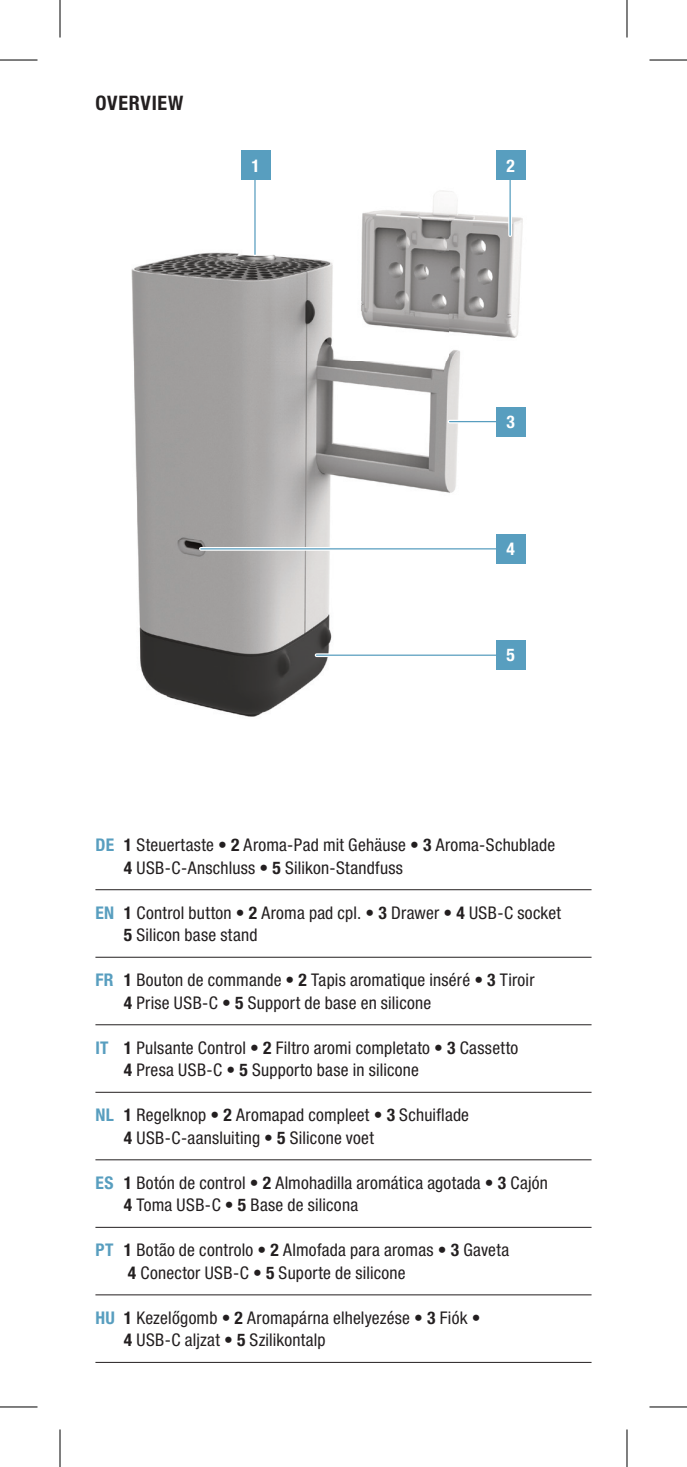
<style>
.page{position:relative;width:687px;height:1467px;background:#fff}
.page>*{position:absolute;margin:0;border:0;box-sizing:border-box;transform-origin:0 0}
.t1{font:700 condensed 20px "Helvetica Neue LTW1 G";letter-spacing:.035em;color:#231f20}
.t2{font:condensed 17.5px/22.5px "Helvetica Neue LTW1 G";letter-spacing:.015em;color:#231f20}
.t3{font:700 condensed 17.5px "Helvetica Neue LTW1 G";color:#fff}
.s1{font-weight:700;color:#589ebf}
.s2{font-weight:700}
</style>
<div class="page">
<img style="left:131px;top:190px;width:395px;height:527px">
<svg style="left:201px;top:547px;width:295px;height:4px"></svg>
<hr style="left:317px;top:653px;width:193px;height:4px;background:#fff">
<hr style="left:449px;top:420px;width:61px;height:3px;background:#fff">
<hr style="left:201px;top:548px;width:309px;height:1px;background:#589ebf">
<hr style="left:317px;top:654px;width:193px;height:2px;background:#589ebf">
<hr style="left:449px;top:421px;width:61px;height:1px;background:#589ebf">
<hr style="left:95px;top:889px;width:496px;height:1px;background:#231f20">
<hr style="left:95px;top:956px;width:496px;height:1px;background:#231f20">
<hr style="left:95px;top:1024px;width:496px;height:1px;background:#231f20">
<hr style="left:95px;top:1091px;width:496px;height:1px;background:#231f20">
<hr style="left:95px;top:1159px;width:496px;height:1px;background:#231f20">
<hr style="left:95px;top:1226px;width:496px;height:1px;background:#231f20">
<hr style="left:95px;top:1294px;width:496px;height:1px;background:#231f20">
<hr style="left:95px;top:1361px;width:496px;height:1px;background:#231f20">
<hr style="left:253px;top:174px;width:4px;height:80px;background:#fff">
<hr style="left:508px;top:174px;width:4px;height:61px;background:#fff">
<div style="left:241px;top:151px;width:29px;height:29px;background:#589ebf"></div>
<div style="left:496px;top:151px;width:30px;height:29px;background:#589ebf"></div>
<div style="left:496px;top:534px;width:30px;height:29px;background:#589ebf"></div>
<div style="left:496px;top:640px;width:30px;height:29px;background:#589ebf"></div>
<div style="left:496px;top:407px;width:30px;height:29px;background:#589ebf"></div>
<hr style="left:254px;top:174px;width:2px;height:80px;background:#589ebf">
<hr style="left:509px;top:174px;width:2px;height:61px;background:#589ebf">
<svg style="left:0;top:59px;width:38px;height:1px"></svg>
<svg style="left:649px;top:59px;width:38px;height:1px"></svg>
<svg style="left:59px;top:0;width:1px;height:38px"></svg>
<svg style="left:59px;top:1429px;width:1px;height:37px"></svg>
<hr style="left:0;top:60px;width:38px;height:1px;background:#000">
<hr style="left:649px;top:60px;width:38px;height:1px;background:#000">
<hr style="left:0;top:1406px;width:38px;height:1px;background:#000">
<hr style="left:649px;top:1406px;width:38px;height:1px;background:#000">
<hr style="left:60px;top:0;width:1px;height:38px;background:#000">
<hr style="left:60px;top:1429px;width:1px;height:37px;background:#000">
<hr style="left:627px;top:0;width:1px;height:38px;background:#000">
<hr style="left:627px;top:1429px;width:1px;height:37px;background:#000">
<p class="t1" style="left:96px;top:91px;width:89px">OVERVIEW</p>
<p class="t3" style="left:251px;top:155px;width:10px">1</p>
<p class="t3" style="left:507px;top:155px;width:10px">2</p>
<p class="t3" style="left:507px;top:411px;width:10px">3</p>
<p class="t3" style="left:507px;top:538px;width:10px">4</p>
<p class="t3" style="left:507px;top:645px;width:10px">5</p>
<p class="t2" style="left:124px;top:834px;width:433px;text-indent:-28px"><span class="s1">DE</span> <span class="s2">1</span> Steuertaste • <span class="s2">2</span> Aroma-Pad mit Gehäuse • <span class="s2">3</span> Aroma-Schublade<br><span class="s2">4</span> USB-C-Anschluss • <span class="s2">5</span> Silikon-Standfuss</p>
<p class="t2" style="left:124px;top:901px;width:439px;text-indent:-28px"><span class="s1">EN</span> <span class="s2">1</span> Control button • <span class="s2">2</span> Aroma pad cpl. • <span class="s2">3</span> Drawer • <span class="s2">4</span> USB-C socket<br><span class="s2">5</span> Silicon base stand</p>
<p class="t2" style="left:124px;top:969px;width:412px;text-indent:-28px"><span class="s1">FR</span> <span class="s2">1</span> Bouton de commande • <span class="s2">2</span> Tapis aromatique inséré • <span class="s2">3</span> Tiroir<br><span class="s2">4</span> Prise USB-C • <span class="s2">5</span> Support de base en silicone</p>
<p class="t2" style="left:124px;top:1036px;width:396px;text-indent:-28px"><span class="s1">IT</span> <span class="s2">1</span> Pulsante Control • <span class="s2">2</span> Filtro aromi completato • <span class="s2">3</span> Cassetto<br><span class="s2">4</span> Presa USB-C • <span class="s2">5</span> Supporto base in silicone</p>
<p class="t2" style="left:124px;top:1104px;width:347px;text-indent:-28px"><span class="s1">NL</span> <span class="s2">1</span> Regelknop • <span class="s2">2</span> Aromapad compleet • <span class="s2">3</span> Schuiflade<br><span class="s2">4</span> USB-C-aansluiting • <span class="s2">5</span> Silicone voet</p>
<p class="t2" style="left:124px;top:1171px;width:426px;text-indent:-28px"><span class="s1">ES</span> <span class="s2">1</span> Botón de control • <span class="s2">2</span> Almohadilla aromática agotada • <span class="s2">3</span> Cajón<br><span class="s2">4</span> Toma USB-C • <span class="s2">5</span> Base de silicona</p>
<p class="t2" style="left:128px;top:1239px;width:383px;text-indent:-33px"><span class="s1">PT</span> <span class="s2">1</span> Botão de controlo • <span class="s2">2</span> Almofada para aromas • <span class="s2">3</span> Gaveta<br><span class="s2">4</span> Conector USB-C • <span class="s2">5</span> Suporte de silicone</p>
<p class="t2" style="left:124px;top:1306px;width:358px;text-indent:-28px"><span class="s1">HU</span> <span class="s2">1</span> Kezelőgomb • <span class="s2">2</span> Aromapárna elhelyezése • <span class="s2">3</span> Fiók •<br><span class="s2">4</span> USB-C aljzat • <span class="s2">5</span> Szilikontalp</p>
</div>
